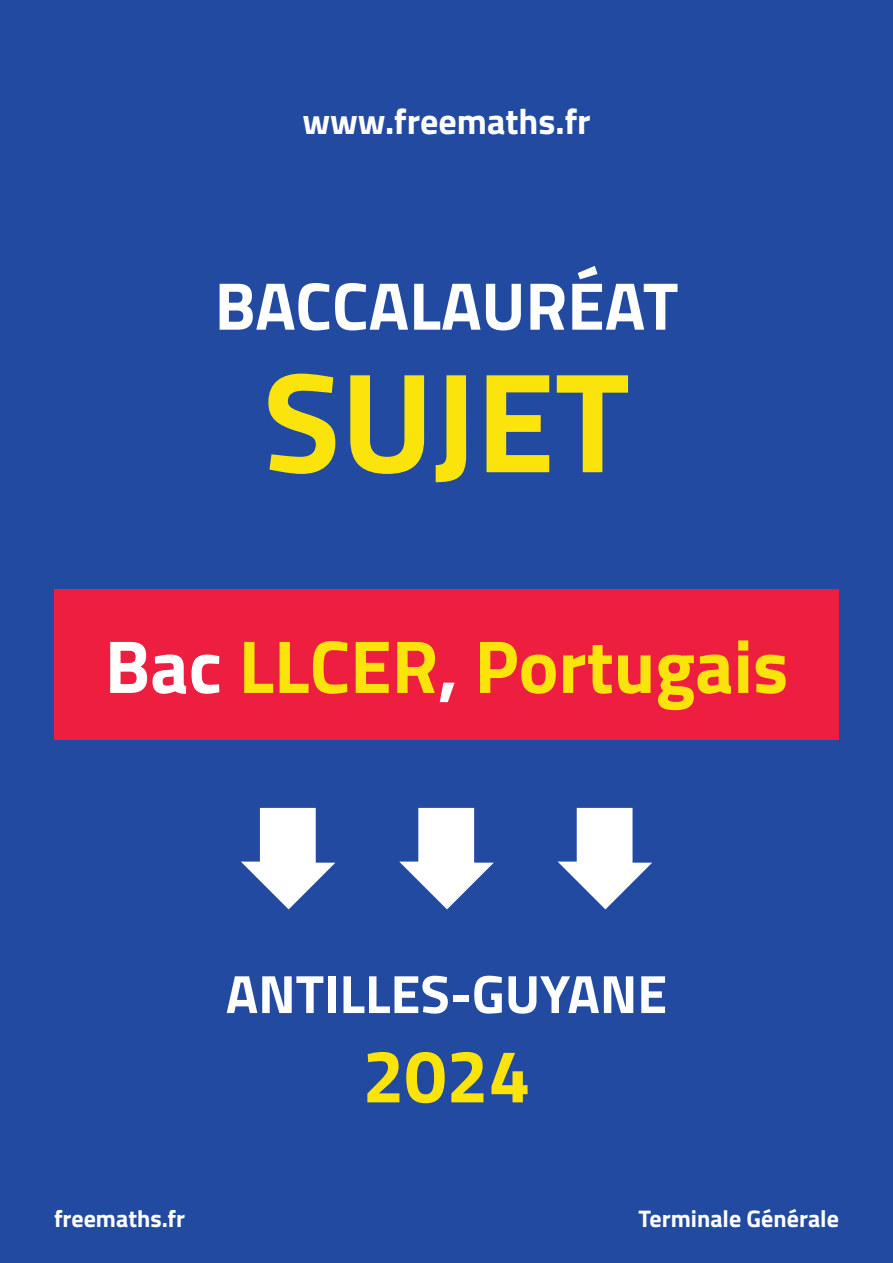
<style>
.page{position:relative;width:893px;height:1263px;background:#214aa0}
.page>*{position:absolute;margin:0;border:0;box-sizing:border-box;transform-origin:0 0}
.t1{font:700 142.5px "Titillium";color:#fbe30c}
.t2{font:700 75px "Titillium";color:#fbe30c}
.t3{font:700 67.5px "Titillium";color:#fff}
.t4{font:700 54px "Titillium";color:#fff}
.t5{font:700 36px "Titillium";color:#fff}
.t6{font:700 24px "Titillium";color:#fff}
.s1{color:#fff}
</style>
<div class="page">
<svg style="left:241px;top:808px;width:94px;height:101px"></svg>
<svg style="left:399px;top:808px;width:95px;height:101px"></svg>
<svg style="left:558px;top:808px;width:94px;height:101px"></svg>
<div style="left:54px;top:589px;width:785px;height:151px;background:#ed1e40"></div>
<h3 class="t5" style="left:302px;top:94px;width:290px">www.freemaths.fr</h3>
<h3 class="t3" style="left:215px;top:254px;width:465px">BACCALAURÉAT</h3>
<h1 class="t1" style="left:263px;top:313px;width:368px">SUJET</h1>
<h2 class="t2" style="left:105px;top:609px;width:685px"><span class="s1">Bac</span> LLCER<span class="s1">,</span> Portugais</h2>
<p class="t4" style="left:226px;top:953px;width:443px">ANTILLES-GUYANE</p>
<h2 class="t2" style="left:362px;top:1019px;width:169px">2024</h2>
<p class="t6" style="left:54px;top:1200px;width:133px">freemaths.fr</p>
<p class="t6" style="left:639px;top:1200px;width:202px">Terminale Générale</p>
</div>
